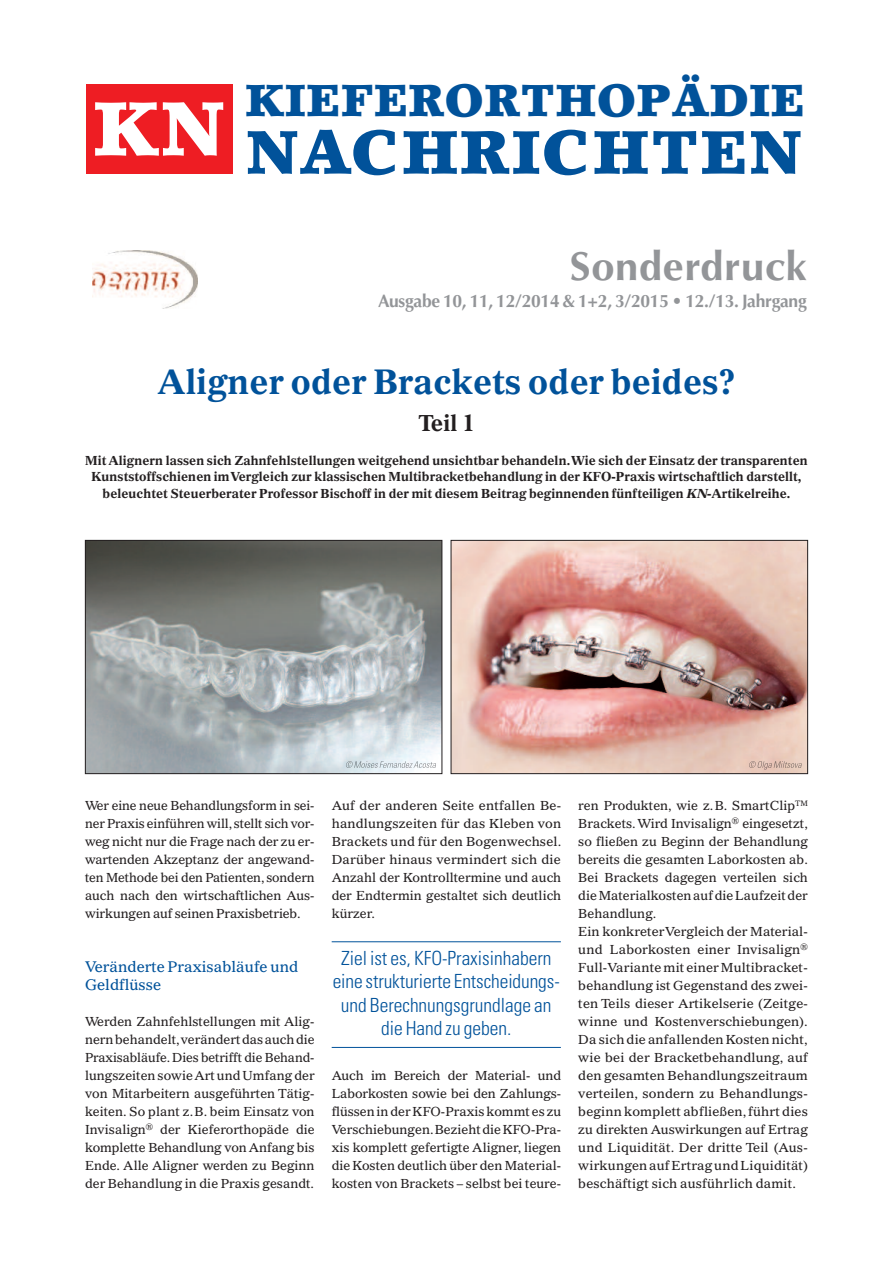
<style>
.page{position:relative;width:893px;height:1263px;background:#fff}
.page>*{position:absolute;margin:0;border:0;box-sizing:border-box;transform-origin:0 0}
.t1{font:900 60.45px "Lino Letter";letter-spacing:.01em;color:#01529a}
.t2{font:900 44.4px "Lino Letter";color:#01529a}
.t3{font:700 40.5px "Optima";letter-spacing:.015em;color:#939598}
.t4{font:700 34.5px "Gazette LH";color:#01529a}
.t5{font:700 22.5px "Gazette LH";color:#231f20}
.t6{font:300 condensed 19.5px/23.4px "Univers";color:#01529a;text-align:center}
.t7{font:700 18px "Optima";letter-spacing:-.015em;color:#939598}
.t8{font:15px/18px "Gazette LH";color:#01529a}
.t9{font:12.75px/18px "Gazette LH";color:#231f20;text-align:justify}
.t10{font:700 12.75px/16.5px "Gazette LH";color:#231f20;text-align:center}
.s1{font-style:italic}
</style>
<div class="page">
<img style="left:92px;top:250px;width:106px;height:58px">
<div style="left:86px;top:84px;width:147px;height:90px;background:#ee1d23"></div>
<svg style="left:95px;top:102px;width:128px;height:54px"></svg>
<hr style="left:332px;top:941px;width:229px;height:1px;background:#01529a">
<hr style="left:332px;top:1047px;width:229px;height:1px;background:#01529a">
<img style="left:87px;top:542px;width:353px;height:230px">
<div style="left:85px;top:540px;width:357px;height:234px;border:1px solid #231f20"></div>
<img style="left:453px;top:542px;width:353px;height:230px">
<div style="left:451px;top:540px;width:357px;height:234px;border:1px solid #231f20"></div>
<img style="left:346px;top:761px;width:63px;height:7px">
<img style="left:749px;top:761px;width:53px;height:8px">
<h2 class="t2" style="left:245px;top:84px;width:561px">KIEFERORTHOPÄDIE</h2>
<h1 class="t1" style="left:245px;top:130px;width:558px">NACHRICHTEN</h1>
<h3 class="t3" style="left:570px;top:249px;width:238px">Sonderdruck</h3>
<h3 class="t7" style="left:378px;top:293px;width:430px">Ausgabe 10, 11, 12/2014 &amp; 1+2, 3/2015 • 12./13. Jahrgang</h3>
<h3 class="t4" style="left:158px;top:368px;width:579px">Aligner oder Brackets oder beides?</h3>
<h3 class="t5" style="left:418px;top:414px;width:58px">Teil 1</h3>
<p class="t10" style="left:85px;top:453px;width:724px">Mit Alignern lassen sich Zahnfehlstellungen weitgehend unsichtbar behandeln.Wie sich der Einsatz der transparenten<br>Kunststoffschienen imVergleich zur klassischen Multibracketbehandlung in der KFO-Praxis wirtschaftlich darstellt, beleuchtet Steuerberater Professor Bischoff in der mit diesem Beitrag beginnenden fünfteiligen <span class="s1">KN</span>-Artikelreihe.</p>
<p class="t9" style="left:85px;top:798px;width:231px">Wer eine neue Behandlungsform in sei&shy;ner Praxis einführen will, stellt sich vor&shy;weg nicht nur die Frage nach der zu er&shy;wartenden Akzeptanz der angewand&shy;ten Methode bei den Patienten, sondern auch nach den wirtschaftlichen Aus&shy;wirkungen auf seinen Praxisbetrieb.</p>
<p class="t8" style="left:85px;top:959px;width:215px">Veränderte Praxisabläufe und<br>Geldflüsse</p>
<p class="t9" style="left:85px;top:1014px;width:231px">Werden Zahnfehlstellungen mit Alig&shy;nernbehandelt,verändertdasauchdie Praxisabläufe. Dies betrifft die Behand&shy;lungszeiten sowieArt und Umfang der von Mitarbeitern ausgeführten Tätig&shy;keiten. So plant z.B. beim Einsatz von Invisalign<sup>®</sup> der Kieferorthopäde die komplette Behandlung von Anfang bis Ende. Alle Aligner werden zu Beginn der Behandlung in die Praxis gesandt.</p>
<p class="t9" style="left:332px;top:798px;width:231px">Auf der anderen Seite entfallen Be&shy;handlungszeiten für das Kleben von Brackets und für den Bogenwechsel.<br>Darüber hinaus vermindert sich die Anzahl der Kontrolltermine und auch der Endtermin gestaltet sich deutlich kürzer.</p>
<h3 class="t6" style="left:333px;top:948px;width:228px">Ziel ist es, KFO-Praxisinhabern eine strukturierte Entscheidungs&shy;und Berechnungsgrundlage an die Hand zu geben.</h3>
<p class="t9" style="left:332px;top:1068px;width:231px">Auch im Bereich der Material- und Laborkosten sowie bei den Zahlungs&shy;flüsseninderKFO-Praxiskommt es zu Verschiebungen.BeziehtdieKFO-Pra&shy;xis komplett gefertigte Aligner, liegen die Kosten deutlich über den Material&shy;kosten von Brackets – selbst bei teure-</p>
<p class="t9" style="left:578px;top:798px;width:231px;text-align:left">ren Produkten, wie z.B. SmartClip<sup>TM </sup>Brackets.Wird Invisalign<sup>®</sup> eingesetzt, so fließen zu Beginn der Behandlung bereits die gesamten Laborkosten ab.<br>Bei Brackets dagegen verteilen sich dieMaterialkostenaufdieLaufzeitder Behandlung.<br>Ein konkreterVergleich der Material&shy;und Laborkosten einer Invisalign<sup>® </sup>Full-Variantemit einerMultibracket&shy;behandlung ist Gegenstand des zwei&shy;ten Teils dieser Artikelserie (Zeitge&shy;winne und Kostenverschiebungen).<br>Da sich die anfallenden Kosten nicht, wie bei der Bracketbehandlung, auf den gesamten Behandlungszeitraum verteilen, sondern zu Behandlungs&shy;beginn komplett abfließen,führt dies zu direkten Auswirkungen auf Ertrag und Liquidität. Der dritte Teil (Aus&shy;wirkungenaufErtragundLiquidität) beschäftigt sich ausführlich damit.</p>
</div>
